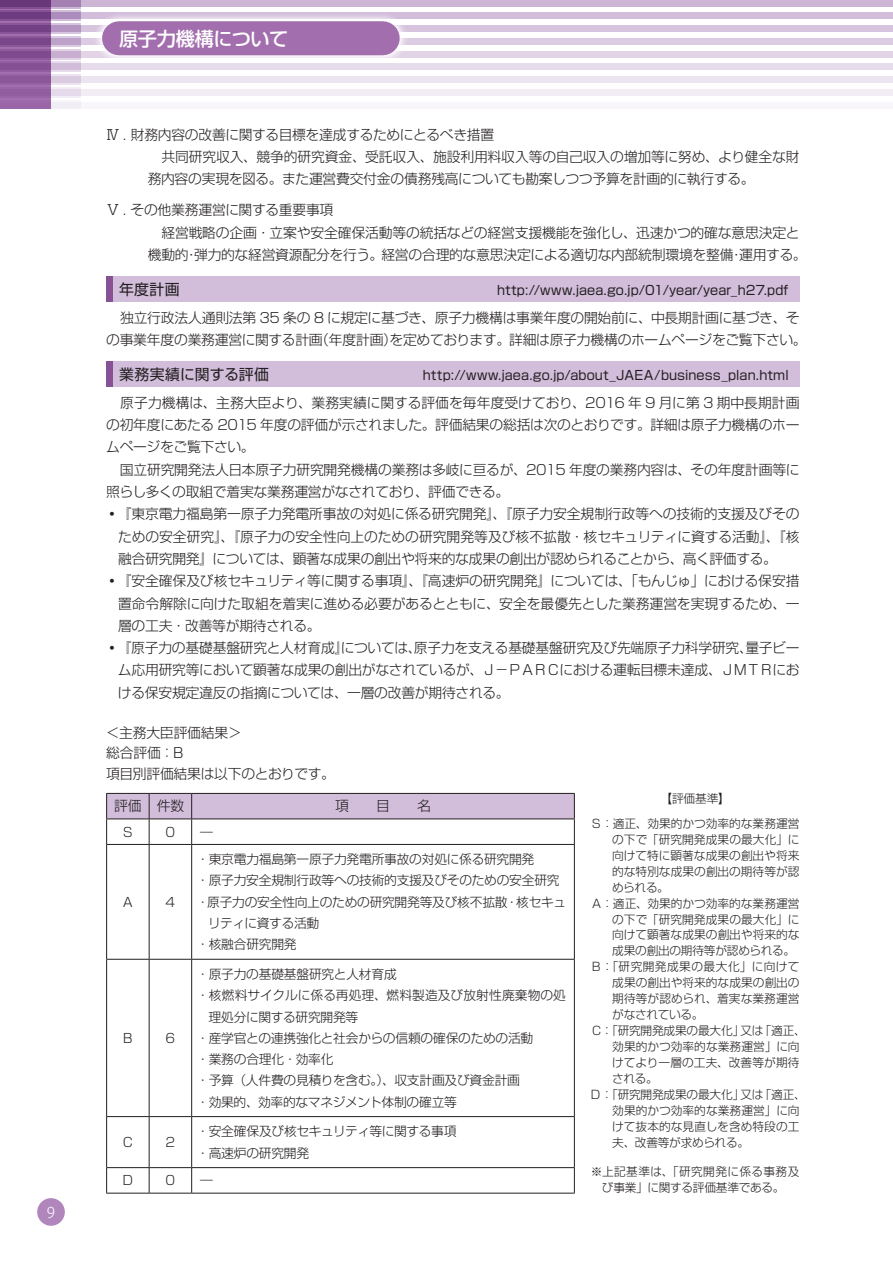
<style>
.page{position:relative;width:893px;height:1263px;background:#fff}
.page>*{position:absolute;margin:0;border:0;box-sizing:border-box;transform-origin:0 0}
.t1{font:500 19.2px "Shin Go Pro";letter-spacing:-.02em;color:#fff}
.t2{font:14.85px "Shin Go Pro";letter-spacing:.005em;color:#231f20}
.t3{font:300 14.85px "Koz Go Std";color:#fff}
.t4{font:300 13.8px/20.2px "Shin Go Pro";letter-spacing:-.015em;color:#231f20}
.t5{font:300 12.75px/21.3px "Shin Go Pro";letter-spacing:-.015em;color:#231f20}
.t6{font:12.75px "Shin Go Pro";letter-spacing:.005em;color:#231f20}
.t7{font:300 12.75px "Shin Go Pro";letter-spacing:.005em;color:#231f20}
.t8{font:300 11.7px/24.5px "Shin Go Pro";letter-spacing:.005em;color:#231f20;text-align:center}
.t9{font:300 11.7px "Shin Go Pro";letter-spacing:-.015em;color:#231f20}
.t10{font:300 11.7px/15.9px "Shin Go Pro";letter-spacing:.025em;color:#231f20;text-align:center}
.t11{font:300 11.7px "Shin Go Pro";letter-spacing:-.02em;color:#231f20}
.t12{font:300 11.7px "Shin Go Pro";letter-spacing:.04em;color:#231f20}
.t13{font:300 11.7px "Shin Go Pro";letter-spacing:-.025em;color:#231f20}
</style>
<div class="page">
<div style="left:0;top:0;width:893px;height:6px;background:#cdb5d6"></div>
<div style="left:0;top:13px;width:893px;height:6px;background:#d2bddb"></div>
<div style="left:0;top:26px;width:893px;height:6px;background:#d7c4df"></div>
<div style="left:0;top:38px;width:893px;height:7px;background:#dccce3"></div>
<div style="left:0;top:51px;width:893px;height:6px;background:#e2d3e7"></div>
<div style="left:0;top:64px;width:893px;height:6px;background:#e7dcec"></div>
<div style="left:0;top:77px;width:893px;height:6px;background:#ece4f0"></div>
<div style="left:0;top:102px;width:893px;height:6px;background:#f8f6fa"></div>
<div style="left:0;top:89px;width:893px;height:7px;background:#f2ecf5"></div>
<svg style="left:51px;top:0;width:30px;height:9px"></svg>
<svg style="left:51px;top:11px;width:30px;height:10px"></svg>
<svg style="left:51px;top:49px;width:30px;height:11px"></svg>
<svg style="left:51px;top:62px;width:30px;height:10px"></svg>
<div style="left:0;top:100px;width:81px;height:8px;background:#f1edf5"></div>
<svg style="left:51px;top:23px;width:30px;height:11px"></svg>
<svg style="left:51px;top:36px;width:30px;height:11px"></svg>
<svg style="left:51px;top:74px;width:30px;height:11px"></svg>
<svg style="left:51px;top:87px;width:30px;height:11px"></svg>
<svg style="left:0;top:0;width:51px;height:108px;background:#885497"></svg>
<svg style="left:92px;top:12px;width:316px;height:52px"></svg>
<div style="left:119px;top:21px;width:264px;height:34px;background:#a36eae"></div>
<div style="left:106px;top:276px;width:693px;height:26px;background:#d2bddb"></div>
<div style="left:106px;top:276px;width:7px;height:26px;background:#865195"></div>
<div style="left:106px;top:361px;width:693px;height:26px;background:#d2bddb"></div>
<div style="left:106px;top:361px;width:7px;height:26px;background:#865195"></div>
<svg style="left:106px;top:793px;width:469px;height:51px"></svg>
<hr style="left:106px;top:844px;width:43px;height:1px;background:#231f20">
<hr style="left:106px;top:845px;width:1px;height:114px;background:#231f20">
<hr style="left:149px;top:844px;width:43px;height:1px;background:#231f20">
<hr style="left:149px;top:845px;width:1px;height:114px;background:#231f20">
<hr style="left:192px;top:844px;width:383px;height:1px;background:#231f20">
<hr style="left:191px;top:845px;width:1px;height:114px;background:#231f20">
<hr style="left:574px;top:845px;width:1px;height:114px;background:#231f20">
<hr style="left:106px;top:959px;width:43px;height:1px;background:#231f20">
<hr style="left:106px;top:959px;width:1px;height:157px;background:#231f20">
<hr style="left:149px;top:959px;width:43px;height:1px;background:#231f20">
<hr style="left:149px;top:959px;width:1px;height:157px;background:#231f20">
<hr style="left:192px;top:959px;width:383px;height:1px;background:#231f20">
<hr style="left:191px;top:959px;width:1px;height:157px;background:#231f20">
<hr style="left:574px;top:959px;width:1px;height:157px;background:#231f20">
<hr style="left:106px;top:1116px;width:43px;height:1px;background:#231f20">
<hr style="left:106px;top:1117px;width:1px;height:50px;background:#231f20">
<hr style="left:149px;top:1116px;width:43px;height:1px;background:#231f20">
<hr style="left:149px;top:1117px;width:1px;height:50px;background:#231f20">
<hr style="left:192px;top:1116px;width:383px;height:1px;background:#231f20">
<hr style="left:191px;top:1117px;width:1px;height:50px;background:#231f20">
<hr style="left:574px;top:1117px;width:1px;height:50px;background:#231f20">
<hr style="left:106px;top:1167px;width:43px;height:1px;background:#231f20">
<svg style="left:106px;top:1168px;width:1px;height:25px"></svg>
<hr style="left:149px;top:1167px;width:43px;height:1px;background:#231f20">
<svg style="left:149px;top:1168px;width:1px;height:25px"></svg>
<hr style="left:192px;top:1167px;width:383px;height:1px;background:#231f20">
<svg style="left:191px;top:1168px;width:1px;height:25px"></svg>
<svg style="left:574px;top:1168px;width:1px;height:25px"></svg>
<hr style="left:106px;top:1193px;width:43px;height:1px;background:#231f20">
<hr style="left:149px;top:1193px;width:43px;height:1px;background:#231f20">
<hr style="left:192px;top:1193px;width:383px;height:1px;background:#231f20">
<div style="left:37px;top:1198px;width:28px;height:28px;background:#b186bc;border-radius:50%"></div>
<p class="t3" style="left:47px;top:1203px;width:10px">9</p>
<h1 class="t1" style="left:119px;top:22px;width:171px">原子力機構について</h1>
<p class="t4" style="left:106px;top:123px;width:390px">Ⅳ . 財務内容の改善に関する目標を達成するためにとるべき措置</p>
<p class="t4" style="left:106px;top:145px;width:695px">　　　　共同研究収入、競争的研究資金、受託収入、施設利用料収入等の自己収入の増加等に努め、より健全な財</p>
<p class="t4" style="left:148px;top:167px;width:608px">務内容の実現を図る。また運営費交付金の債務残高についても勘案しつつ予算を計画的に執行する。</p>
<p class="t4" style="left:106px;top:198px;width:229px">Ⅴ . その他業務運営に関する重要事項</p>
<p class="t4" style="left:106px;top:220px;width:695px">　　　　経営戦略の企画・立案や安全確保活動等の統括などの経営支援機能を強化し、迅速かつ的確な意思決定と</p>
<p class="t4" style="left:148px;top:243px;width:661px">機動的・弾力的な経営資源配分を行う。経営の合理的な意思決定による適切な内部統制環境を整備・運用する。</p>
<p class="t6" style="left:497px;top:280px;width:293px">http://www.jaea.go.jp/01/year/year_h27.pdf</p>
<p class="t4" style="left:106px;top:304px;width:702px;line-height:22.4px">　独立行政法人通則法第 35 条の 8 に規定に基づき、原子力機構は事業年度の開始前に、中長期計画に基づき、その事業年度の業務運営に関する計画（年度計画）を定めております。詳細は原子力機構のホームページをご覧下さい。</p>
<p class="t2" style="left:119px;top:362px;width:226px">業務実績に関する評価 　　　　</p>
<p class="t6" style="left:423px;top:365px;width:367px">http://www.jaea.go.jp/about_JAEA/business_plan.html</p>
<p class="t4" style="left:106px;top:391px;width:695px">　原子力機構は、主務大臣より、業務実績に関する評価を毎年度受けており、2016 年 9 月に第 3 期中長期計画</p>
<p class="t4" style="left:106px;top:413px;width:695px">の初年度にあたる 2015 年度の評価が示されました。評価結果の総括は次のとおりです。詳細は原子力機構のホー</p>
<p class="t4" style="left:106px;top:435px;width:150px">ムページをご覧下さい。</p>
<p class="t4" style="left:106px;top:457px;width:695px">　国立研究開発法人日本原子力研究開発機構の業務は多岐に亘るが、2015 年度の業務内容は、その年度計画等に</p>
<p class="t4" style="left:106px;top:480px;width:405px">照らし多くの取組で着実な業務運営がなされており、評価できる。</p>
<p class="t4" style="left:105px;top:502px;width:696px">・『東京電力福島第一原子力発電所事故の対処に係る研究開発』、『原子力安全規制行政等への技術的支援及びその</p>
<p class="t4" style="left:118px;top:524px;width:683px">ための安全研究』、『原子力の安全性向上のための研究開発等及び核不拡散・核セキュリティに資する活動』、『核</p>
<p class="t4" style="left:118px;top:547px;width:660px">融合研究開発』については、顕著な成果の創出や将来的な成果の創出が認められることから、高く評価する。</p>
<p class="t4" style="left:105px;top:569px;width:696px">・『安全確保及び核セキュリティ等に関する事項』、『高速炉の研究開発』については、「もんじゅ」における保安措</p>
<p class="t4" style="left:118px;top:591px;width:683px">置命令解除に向けた取組を着実に進める必要があるとともに、安全を最優先とした業務運営を実現するため、一</p>
<p class="t4" style="left:118px;top:614px;width:204px">層の工夫・改善等が期待される。</p>
<p class="t4" style="left:105px;top:636px;width:696px">・『原子力の基礎基盤研究と人材育成』については、原子力を支える基礎基盤研究及び先端原子力科学研究、量子ビー</p>
<p class="t4" style="left:118px;top:658px;width:683px">ム応用研究等において顕著な成果の創出がなされているが、Ｊ－ＰＡＲＣにおける運転目標未達成、ＪＭＴＲにお</p>
<p class="t4" style="left:118px;top:681px;width:393px">ける保安規定違反の指摘については、一層の改善が期待される。</p>
<p class="t4" style="left:106px;top:721px;width:231px">＜主務大臣評価結果＞<br>総合評価：B<br>項目別評価結果は以下のとおりです。</p>
<p class="t4" style="left:114px;top:794px;width:71px">評価 件数</p>
<p class="t4" style="left:335px;top:794px;width:97px">項　　目　　名</p>
<p class="t5" style="left:122px;top:819px;width:14px">Ｓ</p>
<p class="t5" style="left:166px;top:819px;width:11px">0</p>
<p class="t5" style="left:200px;top:819px;width:14px">―</p>
<p class="t8" style="left:591px;top:785px;width:210px">【評価基準】<br>Ｓ：適正、効果的かつ効率的な業務運営</p>
<p class="t8" style="left:612px;top:826px;width:189px">の下で「研究開発成果の最大化」に</p>
<p class="t8" style="left:612px;top:842px;width:189px">向けて特に顕著な成果の創出や将来</p>
<p class="t8" style="left:612px;top:857px;width:189px">的な特別な成果の創出の期待等が認</p>
<p class="t8" style="left:612px;top:873px;width:58px">められる。</p>
<p class="t8" style="left:591px;top:889px;width:210px">Ａ：適正、効果的かつ効率的な業務運営</p>
<p class="t8" style="left:612px;top:905px;width:189px">の下で「研究開発成果の最大化」に</p>
<p class="t8" style="left:612px;top:921px;width:189px">向けて顕著な成果の創出や将来的な</p>
<p class="t11" style="left:612px;top:941px;width:184px">成果の創出の期待等が認められる。</p>
<p class="t12" style="left:591px;top:957px;width:211px">Ｂ：「研究開発成果の最大化」に向けて</p>
<p class="t8" style="left:612px;top:969px;width:189px">成果の創出や将来的な成果の創出の</p>
<p class="t8" style="left:612px;top:985px;width:189px">期待等が認められ、着実な業務運営</p>
<p class="t13" style="left:612px;top:1005px;width:93px">がなされている。</p>
<p class="t9" style="left:591px;top:1021px;width:217px">Ｃ：「研究開発成果の最大化」又は「適正、</p>
<p class="t8" style="left:612px;top:1033px;width:189px">効果的かつ効率的な業務運営」に向</p>
<p class="t8" style="left:612px;top:1049px;width:189px">けてより一層の工夫、改善等が期待</p>
<p class="t8" style="left:612px;top:1065px;width:47px">される。</p>
<p class="t9" style="left:591px;top:1085px;width:216px">D：「研究開発成果の最大化」又は「適正、</p>
<p class="t8" style="left:612px;top:1097px;width:189px">効果的かつ効率的な業務運営」に向</p>
<p class="t8" style="left:612px;top:1113px;width:189px">けて抜本的な見直しを含め特段の工</p>
<p class="t11" style="left:612px;top:1133px;width:138px">夫、改善等が求められる。</p>
<p class="t10" style="left:591px;top:1162px;width:210px">※上記基準は、「研究開発に係る事務及び事業」に関する評価基準である。</p>
<p class="t5" style="left:196px;top:847px;width:339px">・東京電力福島第一原子力発電所事故の対処に係る研究開発</p>
<p class="t5" style="left:196px;top:868px;width:365px">・原子力安全規制行政等への技術的支援及びそのための安全研究</p>
<p class="t5" style="left:196px;top:890px;width:371px">・原子力の安全性向上のための研究開発等及び核不拡散・核セキュ</p>
<p class="t5" style="left:208px;top:911px;width:113px">リティに資する活動</p>
<p class="t5" style="left:196px;top:932px;width:102px">・核融合研究開発</p>
<p class="t5" style="left:122px;top:890px;width:14px">Ａ</p>
<p class="t5" style="left:166px;top:890px;width:11px">4</p>
<p class="t5" style="left:196px;top:962px;width:202px">・原子力の基礎基盤研究と人材育成</p>
<p class="t7" style="left:196px;top:985px;width:371px">・核燃料サイクルに係る再処理、燃料製造及び放射性廃棄物の処</p>
<p class="t5" style="left:209px;top:1004px;width:151px">理処分に関する研究開発等</p>
<p class="t5" style="left:196px;top:1026px;width:338px">・産学官との連携強化と社会からの信頼の確保のための活動</p>
<p class="t5" style="left:196px;top:1047px;width:139px">・業務の合理化・効率化</p>
<p class="t5" style="left:196px;top:1068px;width:325px">・予算（人件費の見積りを含む。）、収支計画及び資金計画</p>
<p class="t5" style="left:196px;top:1089px;width:262px">・効果的、効率的なマネジメント体制の確立等</p>
<p class="t5" style="left:121px;top:1026px;width:14px">Ｂ</p>
<p class="t5" style="left:166px;top:1026px;width:11px">6</p>
<p class="t5" style="left:121px;top:1130px;width:14px">Ｃ</p>
<p class="t5" style="left:166px;top:1130px;width:11px">2</p>
<p class="t5" style="left:197px;top:1119px;width:262px">・安全確保及び核セキュリティ等に関する事項・高速炉の研究開発</p>
<p class="t5" style="left:121px;top:1168px;width:14px">Ｄ</p>
<p class="t5" style="left:166px;top:1168px;width:11px">0</p>
<p class="t5" style="left:200px;top:1168px;width:14px">―</p>
</div>
